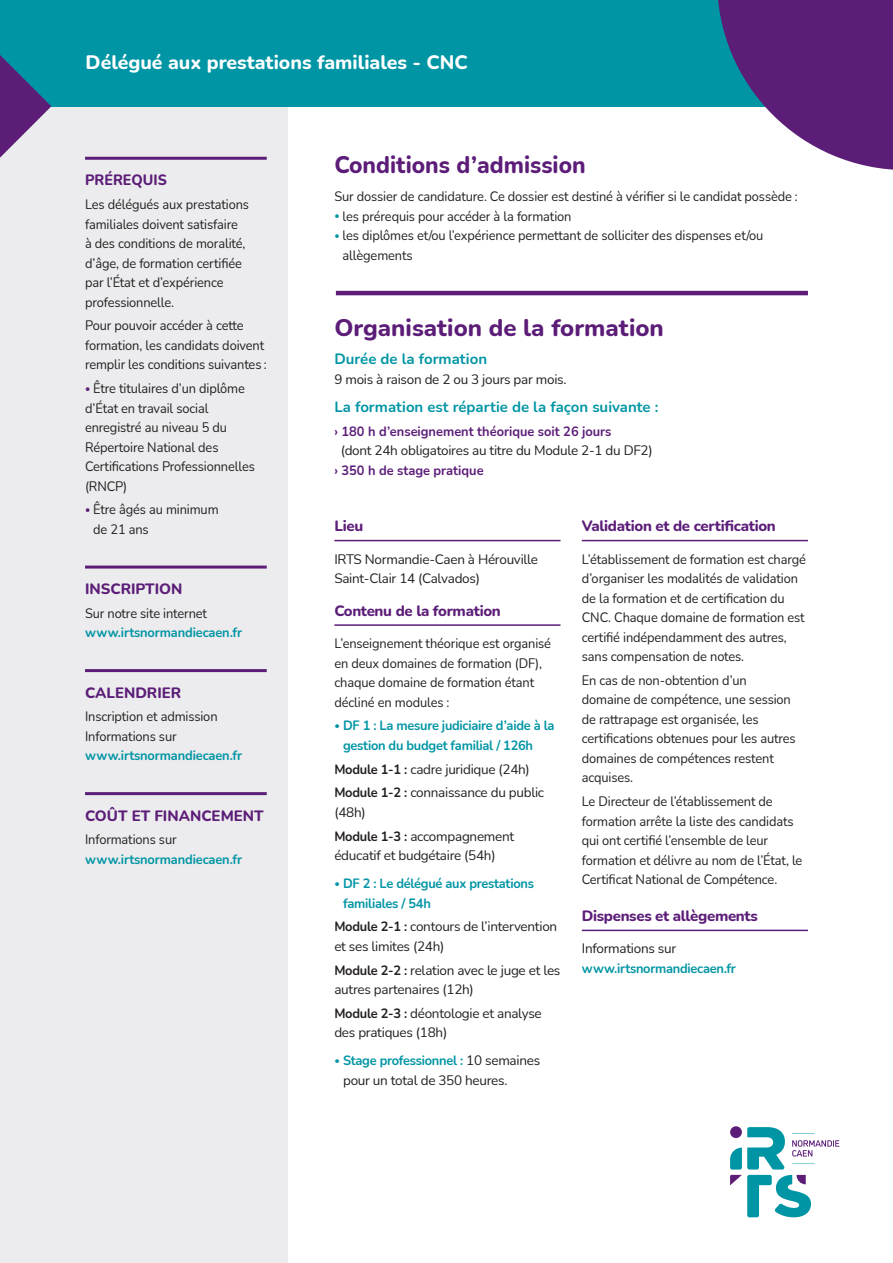
<style>
.page{position:relative;width:893px;height:1263px;background:#fff}
.page>*{position:absolute;margin:0;border:0;box-sizing:border-box;transform-origin:0 0}
.TITRE_CO_DROITE_VERS{font:800 24px "Nunito";color:#5c1d78}
.TITRE_CO_DROITE_VERS-2{font:800 24px "Nunito";color:#5c1d78;scale:.95 1}
.t1{font:800 19.5px "Nunito";color:#fff}
.INTERTITRE_FILET_DES{font:800 15px "Nunito";letter-spacing:-.02em;color:#5c1d78}
.INTERTITRE_COL_DROIT{font:700 15px "Nunito";color:#0095a4}
.INTERTITRE_FILET_DES-2{font:800 15px "Nunito";color:#5c1d78}
.TITRE_COL_GAUCHE_VER{font:800 15px "Nunito";color:#5c1d78;scale:.95 1}
.TXT_COL_GAUCHE_VERSO{font:13.5px/19.5px "Nunito";letter-spacing:-.01em;color:#231f20;scale:.95 1}
.TXT_COL_DROITE_VERSO{font:13.5px/19.5px "Nunito";letter-spacing:-.02em;color:#231f20}
.TXT_COL_DROITE_VERSO-2{font:700 13.5px/19.5px "Nunito";letter-spacing:-.02em;color:#0095a4;scale:.95 1}
.TXT_COL_GAUCHE_VERSO-2{font:700 13.5px/19.5px "Nunito";letter-spacing:-.01em;color:#0095a4;scale:.95 1}
.DUREE{font:700 13.5px "Nunito";color:#5c1d78;scale:.95 1}
.s1{font-weight:700;font-size:10.5px;color:#5c1d78}
.s2{font-weight:400;color:#231f20}
.s3{font-weight:700;color:#0095a4}
.s4{font-weight:700;font-size:10.5px;color:#0095a4}
.s5{font-size:10.5px}
.s6{font-weight:700}
</style>
<div class="page">
<div style="left:0;top:106px;width:288px;height:1157px;background:#ececee"></div>
<div style="left:0;top:0;width:893px;height:106px;background:#0095a4"></div>
<svg style="left:0;top:55px;width:51px;height:103px"></svg>
<svg style="left:717px;top:0;width:176px;height:170px"></svg>
<svg style="left:792px;top:1140px;width:47px;height:16px"></svg>
<svg style="left:730px;top:1175px;width:81px;height:42px"></svg>
<svg style="left:730px;top:1127px;width:55px;height:42px"></svg>
<svg style="left:792px;top:1133px;width:23px;height:1px"></svg>
<svg style="left:792px;top:1163px;width:23px;height:1px"></svg>
<hr style="left:334px;top:540px;width:226px;height:1px;background:#5c1d78">
<hr style="left:334px;top:624px;width:226px;height:2px;background:#5c1d78">
<hr style="left:582px;top:540px;width:226px;height:1px;background:#5c1d78">
<hr style="left:582px;top:930px;width:226px;height:1px;background:#5c1d78">
<hr style="left:85px;top:157px;width:182px;height:3px;background:#5c1d78">
<hr style="left:85px;top:565px;width:182px;height:3px;background:#5c1d78">
<hr style="left:85px;top:669px;width:182px;height:3px;background:#5c1d78">
<hr style="left:85px;top:792px;width:182px;height:3px;background:#5c1d78">
<hr style="left:336px;top:291px;width:472px;height:4px;background:#5c1d78">
<p class="t1" style="left:86px;top:49px;width:384px">Délégué aux prestations familiales - CNC</p>
<p class="TITRE_COL_GAUCHE_VER" style="left:85px;top:169px;width:88px">PRÉREQUIS</p>
<p class="TXT_COL_GAUCHE_VERSO" style="left:85px;top:194px;width:174px">Les délégués aux prestations familiales doivent satisfaire<br>à des conditions de moralité, d’âge, de formation certifiée par l’État et d’expérience professionnelle.</p>
<p class="TXT_COL_GAUCHE_VERSO" style="left:85px;top:315px;width:193px">Pour pouvoir accéder à cette formation, les candidats doivent remplir les conditions suivantes :</p>
<p class="TXT_COL_GAUCHE_VERSO" style="left:85px;top:378px;width:180px"><span class="s1">•</span> Être titulaires d’un diplôme d’État en travail social enregistré au niveau 5 du<br>Répertoire National des<br>Certifications Professionnelles (RNCP)</p>
<p class="TXT_COL_GAUCHE_VERSO" style="left:93px;top:499px;width:133px;text-indent:-8px"><span class="s1">•</span> Être âgés au minimum de 21 ans</p>
<p class="INTERTITRE_FILET_DES-2" style="left:85px;top:578px;width:99px">INSCRIPTION</p>
<p class="TXT_COL_GAUCHE_VERSO-2" style="left:85px;top:603px;width:167px"><span class="s2">Sur notre site internet </span>www.irtsnormandiecaen.fr</p>
<p class="INTERTITRE_FILET_DES-2" style="left:85px;top:682px;width:98px">CALENDRIER</p>
<p class="TXT_COL_GAUCHE_VERSO" style="left:85px;top:706px;width:167px">Inscription et admission<br>Informations sur <span class="s3">www.irtsnormandiecaen.fr</span></p>
<p class="INTERTITRE_FILET_DES-2" style="left:85px;top:805px;width:180px">COÛT ET FINANCEMENT</p>
<p class="TXT_COL_GAUCHE_VERSO" style="left:85px;top:829px;width:98px">Informations sur</p>
<p class="TXT_COL_GAUCHE_VERSO-2" style="left:85px;top:849px;width:167px">www.irtsnormandiecaen.fr</p>
<p class="TITRE_CO_DROITE_VERS-2" style="left:334px;top:148px;width:266px">Conditions d’admission</p>
<p class="TXT_COL_GAUCHE_VERSO" style="left:334px;top:186px;width:489px">Sur dossier de candidature. Ce dossier est destiné à vérifier si le candidat possède :</p>
<p class="TXT_COL_GAUCHE_VERSO" style="left:334px;top:206px;width:251px"><span class="s4">•</span> les prérequis pour accéder à la formation</p>
<p class="TXT_COL_GAUCHE_VERSO" style="left:343px;top:225px;width:444px;text-indent:-8px"><span class="s4">•</span> les diplômes et/ou l’expérience permettant de solliciter des dispenses et/ou allègements</p>
<p class="TITRE_CO_DROITE_VERS" style="left:334px;top:311px;width:331px">Organisation de la formation</p>
<p class="INTERTITRE_COL_DROIT" style="left:334px;top:348px;width:154px">Durée de la formation</p>
<p class="TXT_COL_DROITE_VERSO" style="left:334px;top:369px;width:234px">9 mois à raison de 2 ou 3 jours par mois.</p>
<p class="INTERTITRE_COL_DROIT" style="left:334px;top:396px;width:326px">La formation est répartie de la façon suivante :</p>
<p class="DUREE" style="left:334px;top:421px;width:293px">› 180 h d’enseignement théorique soit 26 jours</p>
<p class="TXT_COL_DROITE_VERSO" style="left:341px;top:440px;width:313px">(dont 24h obligatoires au titre du Module 2-1 du DF2)</p>
<p class="DUREE" style="left:334px;top:460px;width:159px">› 350 h de stage pratique</p>
<p class="INTERTITRE_FILET_DES" style="left:334px;top:515px;width:30px">Lieu</p>
<p class="TXT_COL_DROITE_VERSO" style="left:334px;top:549px;width:205px">IRTS Normandie-Caen à Hérouville<br>Saint-Clair 14 (Calvados)</p>
<p class="INTERTITRE_FILET_DES" style="left:334px;top:600px;width:168px">Contenu de la formation</p>
<p class="TXT_COL_GAUCHE_VERSO" style="left:334px;top:633px;width:230px">L’enseignement théorique est organisé en deux domaines de formation (DF), chaque domaine de formation étant décliné en modules :</p>
<p class="TXT_COL_DROITE_VERSO-2" style="left:343px;top:715px;width:224px;text-indent:-9px"><span class="s5">•</span> DF 1 : La mesure judiciaire d’aide à la gestion du budget familial / 126h</p>
<p class="TXT_COL_DROITE_VERSO" style="left:334px;top:759px;width:197px"><span class="s6">Module 1-1 :</span> cadre juridique (24h)</p>
<p class="TXT_COL_DROITE_VERSO" style="left:334px;top:782px;width:211px"><span class="s6">Module 1-2 :</span> connaissance du public (48h)</p>
<p class="TXT_COL_DROITE_VERSO" style="left:334px;top:826px;width:181px"><span class="s6">Module 1-3 :</span> accompagnement éducatif et budgétaire (54h)</p>
<p class="TXT_COL_DROITE_VERSO-2" style="left:343px;top:873px;width:203px;text-indent:-9px"><span class="s5">•</span> DF 2 : Le délégué aux prestations familiales / 54h</p>
<p class="TXT_COL_DROITE_VERSO" style="left:334px;top:916px;width:224px"><span class="s6">Module 2-1 :</span> contours de l’intervention et ses limites (24h)</p>
<p class="TXT_COL_DROITE_VERSO" style="left:334px;top:960px;width:228px"><span class="s6">Module 2-2 :</span> relation avec le juge et les autres partenaires (12h)</p>
<p class="TXT_COL_DROITE_VERSO" style="left:334px;top:1003px;width:209px"><span class="s6">Module 2-3 :</span> déontologie et analyse des pratiques (18h)</p>
<p class="TXT_COL_DROITE_VERSO" style="left:343px;top:1050px;width:199px;text-indent:-9px"><span class="s4">•</span> <span class="s3">Stage professionnel :</span> 10 semaines pour un total de 350 heures.</p>
<p class="INTERTITRE_FILET_DES" style="left:582px;top:515px;width:196px">Validation et de certification</p>
<p class="TXT_COL_GAUCHE_VERSO" style="left:582px;top:549px;width:237px">L’établissement de formation est chargé d’organiser les modalités de validation de la formation et de certification du CNC. Chaque domaine de formation est certifié indépendamment des autres, sans compensation de notes.</p>
<p class="TXT_COL_GAUCHE_VERSO" style="left:582px;top:670px;width:227px">En cas de non-obtention d’un domaine de compétence, une session de rattrapage est organisée, les certifications obtenues pour les autres domaines de compétences restent acquises.</p>
<p class="TXT_COL_GAUCHE_VERSO" style="left:582px;top:791px;width:234px">Le Directeur de l’établissement de formation arrête la liste des candidats qui ont certifié l’ensemble de leur formation et délivre au nom de l’État, le Certificat National de Compétence.</p>
<p class="INTERTITRE_FILET_DES" style="left:582px;top:905px;width:177px">Dispenses et allègements</p>
<p class="TXT_COL_DROITE_VERSO-2" style="left:582px;top:938px;width:164px"><span class="s2">Informations sur </span>www.irtsnormandiecaen.fr</p>
</div>
